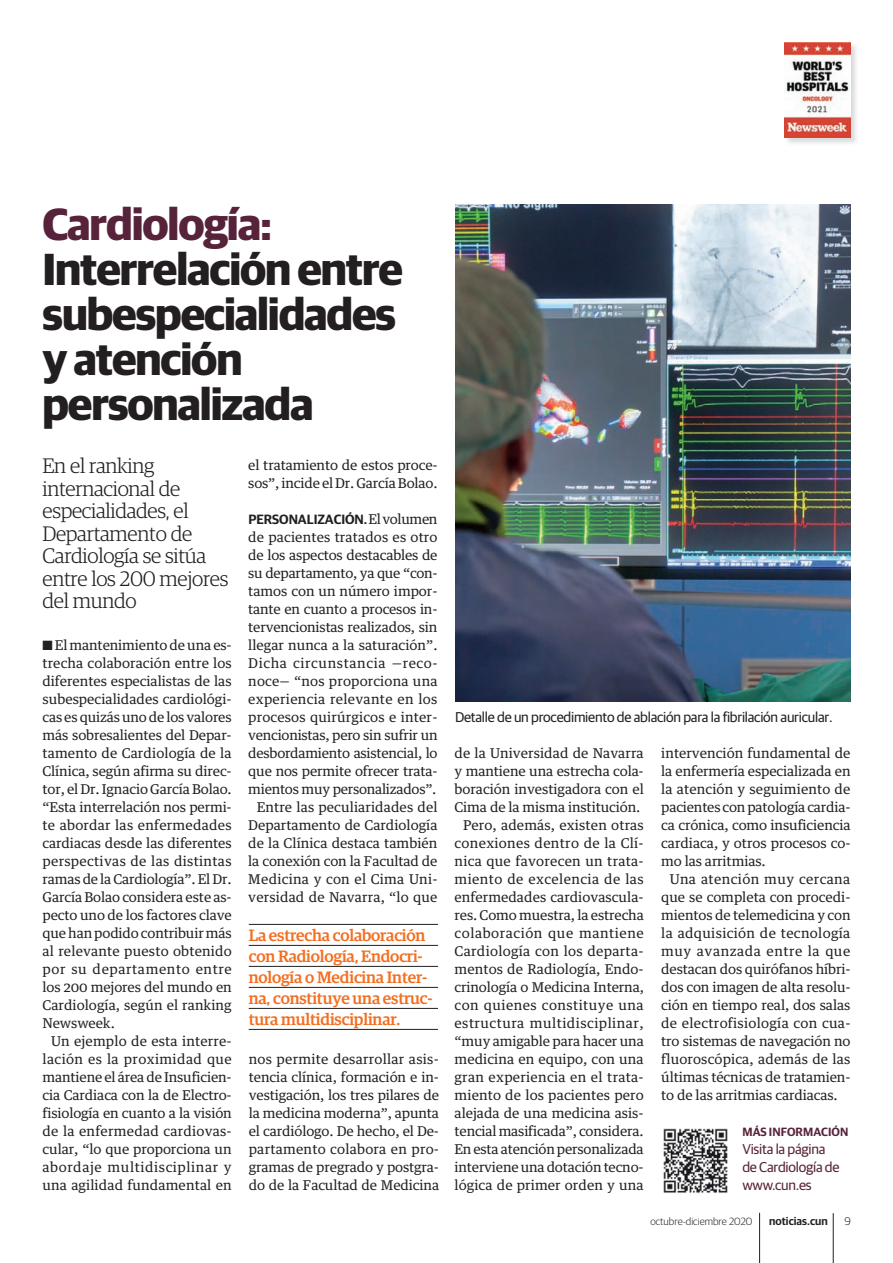
<style>
.page{position:relative;width:893px;height:1263px;background:#fff}
.page>*{position:absolute;margin:0;border:0;box-sizing:border-box;transform-origin:0 0}
.t1{font:700 45px/45px "Guardian Sans";letter-spacing:-.025em;color:#231f20}
.t2{font:700 45px "Guardian Sans";letter-spacing:-.025em;color:#57233a}
.t3{font:300 21px/22.5px "Guardian Egyp";letter-spacing:-.015em;color:#231f20}
.t4{font:500 16.5px/21px "Guardian Egyp";letter-spacing:-.01em;color:#f36e21}
.t5{font:14.25px "Guardian Sans";letter-spacing:-.015em;color:#231f20}
.t6{font:14.25px/18px "Guardian Sans";letter-spacing:-.015em;color:#57233a}
.t7{font:13.5px/18px "Guardian Text Egyp";letter-spacing:-.005em;color:#231f20;text-align:justify}
.t8{font:600 13.5px "Guardian Sans";letter-spacing:-.005em;color:#231f20}
.t9{font:600 12px "Guardian Sans";letter-spacing:.005em;color:#57233a}
.t10{font:600 11.25px "Guardian Sans";color:#231f20}
.t11{font:300 11.25px "Guardian Sans";color:#231f20}
.t12{font:300 10.5px "Guardian Sans";color:#231f20}
.s1{font-family:"Guardian Text Egyp";font-weight:400}
</style>
<div class="page">
<hr style="left:833px;top:1213px;width:1px;height:50px;background:#231f20">
<hr style="left:759px;top:1213px;width:1px;height:50px;background:#231f20">
<img style="left:784px;top:42px;width:72px;height:101px">
<img style="left:784px;top:43px;width:66px;height:95px">
<img style="left:663px;top:1128px;width:65px;height:65px">
<img style="left:455px;top:205px;width:395px;height:496px">
<hr style="left:249px;top:924px;width:189px;height:1px;background:#231f20">
<hr style="left:249px;top:945px;width:189px;height:1px;background:#231f20">
<hr style="left:249px;top:966px;width:189px;height:1px;background:#231f20">
<hr style="left:249px;top:987px;width:189px;height:1px;background:#231f20">
<hr style="left:249px;top:1008px;width:189px;height:1px;background:#231f20">
<hr style="left:249px;top:1029px;width:189px;height:1px;background:#231f20">
<h1 class="t2" style="left:43px;top:191px;width:231px">Cardiología:</h1>
<h1 class="t1" style="left:43px;top:243px;width:362px">Interrelación entre subespecialidades y atención personalizada</h1>
<p class="t7" style="left:248px;top:455px;width:191px">el tratamiento de estos proce&shy;sos”, incide el Dr. García Bolao.</p>
<p class="t8" style="left:248px;top:509px;width:191px">PERSONALIZACIÓN. <span class="s1">El volumen</span></p>
<p class="t7" style="left:248px;top:527px;width:191px;text-align:right">de pacientes tratados es otro de los aspectos destacables de su departamento, ya que “con&shy;tamos con un número impor&shy;tante en cuanto a procesos in&shy;tervencionistas realizados, sin llegar nunca a la saturación”.<br>Dicha circunstancia —reco&shy;noce— “nos proporciona una experiencia relevante en los procesos quirúrgicos e inter&shy;vencionistas, pero sin sufrir un desbordamiento asistencial, lo que nos permite ofrecer trata&shy;mientos muy personalizados”.<br>Entre las peculiaridades del<br>Departamento de Cardiología de la Clínica destaca también la conexión con la Facultad de<br>Medicina y con el Cima Uni&shy;versidad de Navarra, “lo que</p>
<h2 class="t3" style="left:43px;top:453px;width:187px">En el ranking internacional de especialidades, el<br>Departamento de<br>Cardiología se sitúa entre los 200 mejores del mundo</h2>
<p class="t7" style="left:43px;top:635px;width:191px">■ El mantenimiento de una es&shy;trecha colaboración entre los diferentes especialistas de las subespecialidades cardiológi&shy;cas es quizás uno de los valores más sobresalientes del Depar&shy;tamento de Cardiología de la Clínica, según afirma su direc&shy;tor, el Dr. Ignacio García Bolao. “Esta interrelación nos permi&shy;te abordar las enfermedades cardiacas desde las diferentes perspectivas de las distintas ramas de la Cardiología”. El Dr.<br>García Bolao considera este as&shy;pecto uno de los factores clave que han podido contribuir más al relevante puesto obtenido por su departamento entre los 200 mejores del mundo en Cardiología, según el ranking Newsweek.</p>
<p class="t7" style="left:43px;top:1031px;width:191px;text-indent:9px">Un ejemplo de esta interre&shy;lación es la proximidad que mantiene el área de Insuficien&shy;cia Cardiaca con la de Electro&shy;fisiología en cuanto a la visión de la enfermedad cardiovas&shy;cular, “lo que proporciona un abordaje multidisciplinar y una agilidad fundamental en</p>
<p class="t4" style="left:249px;top:923px;width:185px">La estrecha colaboración con Radiología, Endocri&shy;nología o Medicina Inter&shy;na, constituye una estruc&shy;tura multidisciplinar.</p>
<p class="t7" style="left:249px;top:1049px;width:192px">nos permite desarrollar asis&shy;tencia clínica, formación e in&shy;vestigación, los tres pilares de la medicina moderna”, apunta el cardiólogo. De hecho, el De&shy;partamento colabora en pro&shy;gramas de pregrado y postgra&shy;do de la Facultad de Medicina</p>
<p class="t5" style="left:455px;top:707px;width:379px">Detalle de un procedimiento de ablación para la fibrilación auricular.</p>
<p class="t7" style="left:455px;top:743px;width:191px;text-align:right">de la Universidad de Navarra y mantiene una estrecha cola&shy;boración investigadora con el<br>Cima de la misma institución.<br>Pero, además, existen otras conexiones dentro de la Clí&shy;nica que favorecen un trata&shy;miento de excelencia de las enfermedades cardiovascula&shy;res. Como muestra, la estrecha colaboración que mantiene<br>Cardiología con los departa&shy;mentos de Radiología, Endo&shy;crinología o Medicina Interna, con quienes constituye una estructura multidisciplinar, “muy amigable para hacer una medicina en equipo, con una gran experiencia en el trata&shy;miento de los pacientes pero alejada de una medicina asis&shy;tencial masificada”, considera.<br>En esta atención personalizada interviene una dotación tecno&shy;lógica de primer orden y una</p>
<p class="t7" style="left:661px;top:743px;width:191px">intervención fundamental de la enfermería especializada en la atención y seguimiento de pacientes con patología cardia&shy;ca crónica, como insuficiencia cardiaca, y otros procesos co&shy;mo las arritmias.</p>
<p class="t7" style="left:661px;top:869px;width:191px;text-indent:9px">Una atención muy cercana que se completa con procedi&shy;mientos de telemedicina y con la adquisición de tecnología muy avanzada entre la que destacan dos quirófanos híbri&shy;dos con imagen de alta resolu&shy;ción en tiempo real, dos salas de electrofisiología con cua&shy;tro sistemas de navegación no fluoroscópica, además de las últimas técnicas de tratamien&shy;to de las arritmias cardiacas.</p>
<p class="t9" style="left:742px;top:1123px;width:107px">MÁS INFORMACIÓN</p>
<p class="t6" style="left:742px;top:1138px;width:99px">Visita la página de Cardiología de www.cun.es</p>
<p class="t12" style="left:650px;top:1214px;width:104px">octubre-diciembre 2020</p>
<p class="t10" style="left:769px;top:1212px;width:60px">noticias.cun</p>
<p class="t11" style="left:844px;top:1213px;width:8px">9</p>
</div>
